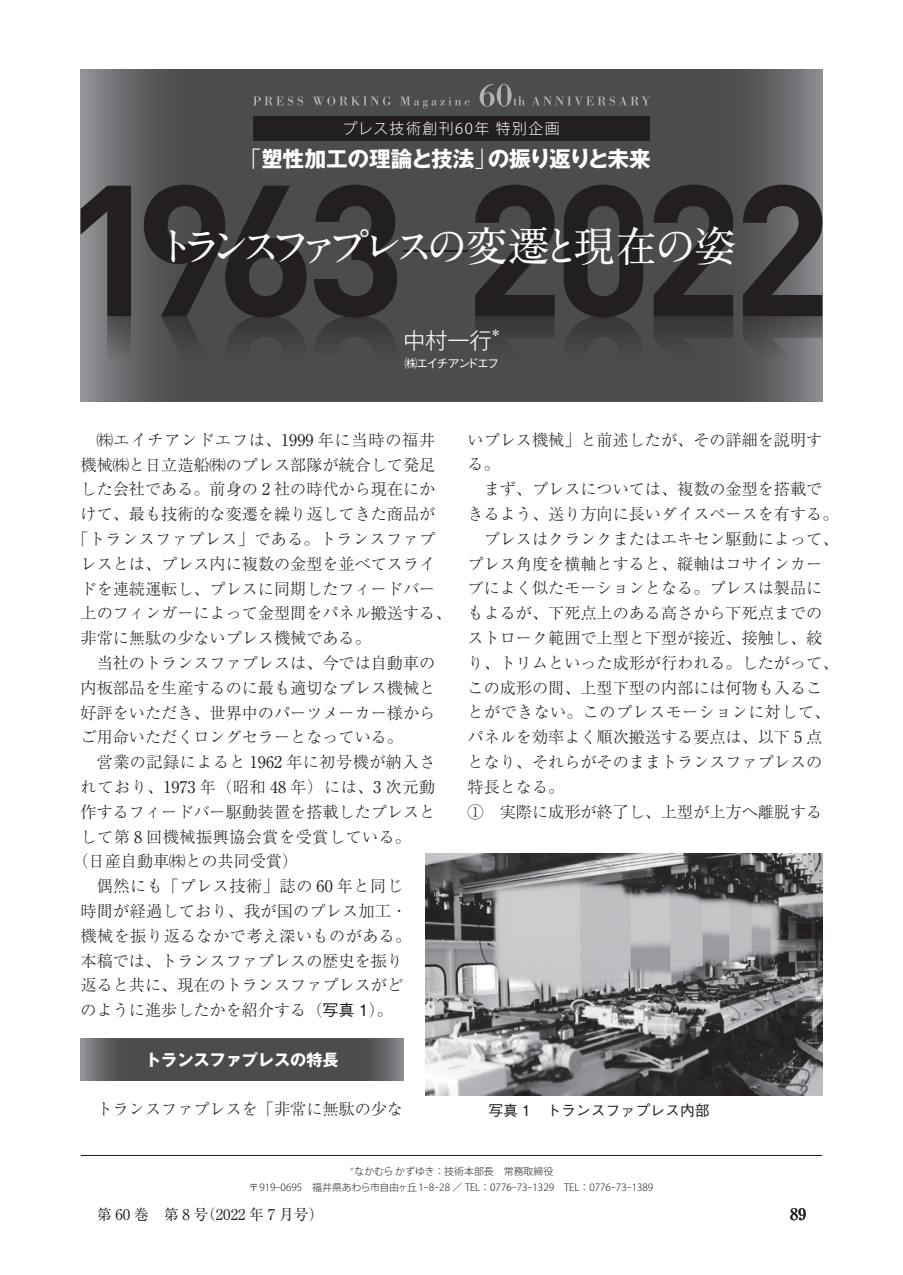
<style>
.page{position:relative;width:903px;height:1275px;background:#fff}
.page>*{position:absolute;margin:0;border:0;box-sizing:border-box;transform-origin:0 0}
.t1{font:700 42.18px "A1 Mincho Std";letter-spacing:-.22em;color:#fff}
.t2{font:300 22.4px "Gothic MB101 Pro";color:#fff}
.t3{font:700 21.7px "Gothic MB101 Pro";letter-spacing:-.005em;color:#fff}
.t4{font:300 16.1px/24.8px "Ryumin Pro";color:#231f20}
.t5{font:300 16.1px "Ryumin Pro";letter-spacing:.03em;color:#231f20}
.t6{font:300 16.1px "Ryumin Pro";letter-spacing:.025em;color:#231f20}
.t7{font:300 16.1px "Ryumin Pro";letter-spacing:.045em;color:#231f20}
.t8{font:300 16.1px "Ryumin Pro";letter-spacing:.05em;color:#231f20}
.t9{font:300 16.1px "Ryumin Pro";letter-spacing:.035em;color:#231f20}
.t10{font:700 16.1px "Gothic MB101 Pro";color:#fff}
.t11{font:700 16.1px "Ryumin Pro";color:#231f20}
.t12{font:14.88px "Ryumin Pro";color:#231f20}
.t13{font:500 14.88px "Gothic BBB Pro";color:#231f20}
.t14{font:300 14.88px "Koz Go Pro";letter-spacing:.1em;color:#fff}
.t15{font:500 12.42px "Gothic BBB Pro";letter-spacing:-.17em;color:#fff}
.t16{font:300 11.2px "Gothic MB101 Pro";color:#fff}
.t17{font:300 9.97px/16.1px "Koz Go Pro";color:#231f20;text-align:center}
.s1{font-weight:300}
.s2{font-weight:400}
.s3{font-family:"Gothic BBB Pro";font-weight:500}
</style>
<div class="page">
<svg style="left:81px;top:1039px;width:322px;height:42px;background:#525354"></svg>
<hr style="left:81px;top:1155px;width:741px;height:1px;background:#231f20">
<img style="left:425px;top:854px;width:397px;height:241px">
<svg style="left:81px;top:69px;width:741px;height:333px;background:#525354"></svg>
<div style="left:253px;top:116px;width:397px;height:24px;background:#231f20"></div>
<svg style="left:475px;top:185px;width:347px;height:130px;background:#393739"></svg>
<hr style="left:403px;top:250px;width:65px;height:2px;background:#231f20">
<svg style="left:475px;top:315px;width:347px;height:87px;background:#4d4d4f"></svg>
<hr style="left:403px;top:381px;width:65px;height:1px;background:#231f20">
<svg style="left:81px;top:185px;width:316px;height:217px;background:#444445"></svg>
<svg style="left:253px;top:84px;width:397px;height:24px;background:#555657"></svg>
<p class="t14" style="left:342px;top:119px;width:219px">プレス技術創刊60年 特別企画</p>
<h3 class="t3" style="left:240px;top:141px;width:413px"><span class="s1">「</span>塑性加工の理論と技法<span class="s1">」</span>の振り返りと未来</h3>
<h1 class="t1" style="left:155px;top:212px;width:583px">トランスファプレスの変遷と現在の姿</h1>
<h2 class="t2" style="left:403px;top:322px;width:90px">中村一行</h2>
<p class="t16" style="left:490px;top:324px;width:13px">＊</p>
<p class="t15" style="left:405px;top:353px;width:96px">㈱エイチアンドエフ</p>
<p class="t8" style="left:97px;top:427px;width:340px">㈱エイチアンドエフは、<span class="s2">1999</span> 年に当時の福井</p>
<p class="t4" style="left:81px;top:451px;width:356px">機械㈱と日立造船㈱のプレス部隊が統合して発足</p>
<p class="t4" style="left:81px;top:476px;width:356px">した会社である。前身の <span class="s2">2</span> 社の時代から現在にか</p>
<p class="t4" style="left:81px;top:500px;width:356px">けて、最も技術的な変遷を繰り返してきた商品が</p>
<p class="t6" style="left:73px;top:526px;width:364px">「トランスファプレス」である。トランスファプ</p>
<p class="t4" style="left:81px;top:550px;width:356px">レスとは、プレス内に複数の金型を並べてスライ</p>
<p class="t4" style="left:81px;top:575px;width:356px">ドを連続運転し、プレスに同期したフィードバー</p>
<p class="t4" style="left:81px;top:600px;width:372px">上のフィンガーによって金型間をパネル搬送する、</p>
<p class="t4" style="left:81px;top:624px;width:292px">非常に無駄の少ないプレス機械である。</p>
<p class="t4" style="left:97px;top:649px;width:340px">当社のトランスファプレスは、今では自動車の</p>
<p class="t4" style="left:81px;top:674px;width:356px">内板部品を生産するのに最も適切なプレス機械と</p>
<p class="t4" style="left:81px;top:699px;width:356px">好評をいただき、世界中のパーツメーカー様から</p>
<p class="t4" style="left:81px;top:724px;width:324px">ご用命いただくロングセラーとなっている。</p>
<p class="t5" style="left:97px;top:749px;width:340px">営業の記録によると <span class="s2">1962</span> 年に初号機が納入さ</p>
<p class="t7" style="left:81px;top:774px;width:356px">れており、<span class="s2">1973</span> 年（昭和 <span class="s2">48</span> 年）には、<span class="s2">3</span> 次元動</p>
<p class="t4" style="left:81px;top:798px;width:356px">作するフィードバー駆動装置を搭載したプレスと</p>
<p class="t5" style="left:81px;top:824px;width:332px">して第 <span class="s2">8</span> 回機械振興協会賞を受賞している。</p>
<p class="t4" style="left:73px;top:848px;width:227px">（日産自動車㈱との共同受賞）</p>
<p class="t9" style="left:97px;top:873px;width:308px">偶然にも「プレス技術」誌の <span class="s2">60</span> 年と同じ</p>
<p class="t4" style="left:81px;top:897px;width:328px">時間が経過しており、我が国のプレス加工・</p>
<p class="t5" style="left:81px;top:923px;width:332px">機械を振り返るなかで考え深いものがある。</p>
<p class="t4" style="left:81px;top:947px;width:324px">本稿では、トランスファプレスの歴史を振り</p>
<p class="t4" style="left:81px;top:972px;width:324px">返ると共に、現在のトランスファプレスがど</p>
<p class="t4" style="left:81px;top:996px;width:314px">のように進歩したかを紹介する（<span class="s3">写真 1</span>）。</p>
<p class="t10" style="left:145px;top:1046px;width:195px">トランスファプレスの特長</p>
<p class="t4" style="left:97px;top:1096px;width:308px">トランスファプレスを「非常に無駄の少な</p>
<p class="t4" style="left:468px;top:426px;width:356px">いプレス機械」と前述したが、その詳細を説明する。</p>
<p class="t4" style="left:484px;top:475px;width:340px">まず、プレスについては、複数の金型を搭載で</p>
<p class="t4" style="left:468px;top:500px;width:372px">きるよう、送り方向に長いダイスペースを有する。</p>
<p class="t4" style="left:484px;top:525px;width:356px">プレスはクランクまたはエキセン駆動によって、</p>
<p class="t4" style="left:468px;top:550px;width:356px">プレス角度を横軸とすると、縦軸はコサインカー</p>
<p class="t4" style="left:468px;top:575px;width:356px">ブによく似たモーションとなる。プレスは製品に</p>
<p class="t4" style="left:468px;top:599px;width:356px">もよるが、下死点上のある高さから下死点までの</p>
<p class="t4" style="left:468px;top:624px;width:356px">ストローク範囲で上型と下型が接近、接触し、絞</p>
<p class="t4" style="left:468px;top:649px;width:372px">り、トリムといった成形が行われる。したがって、</p>
<p class="t4" style="left:468px;top:674px;width:356px">この成形の間、上型下型の内部には何物も入るこ</p>
<p class="t6" style="left:468px;top:700px;width:364px">とができない。このプレスモーションに対して、</p>
<p class="t4" style="left:468px;top:723px;width:356px">パネルを効率よく順次搬送する要点は、以下 <span class="s2">5</span> 点</p>
<p class="t4" style="left:468px;top:748px;width:356px">となり、それらがそのままトランスファプレスの</p>
<p class="t4" style="left:468px;top:773px;width:98px">特長となる。</p>
<p class="t4" style="left:468px;top:798px;width:356px">①　実際に成形が終了し、上型が上方へ離脱する</p>
<p class="t13" style="left:488px;top:1098px;width:223px">写真 1　トランスファプレス内部</p>
<p class="t17" style="left:249px;top:1163px;width:406px"><sup>＊</sup>なかむら かずゆき：技術本部長　常務取締役<br>〒919-0695　福井県あわら市自由ヶ丘 1-8-28 ／ TEL：0776-73-1329　TEL：0776-73-1389</p>
<p class="t12" style="left:97px;top:1203px;width:228px">第 60 巻　第 8 号（2022 年 7 月号）</p>
<p class="t11" style="left:790px;top:1201px;width:18px">89</p>
</div>
